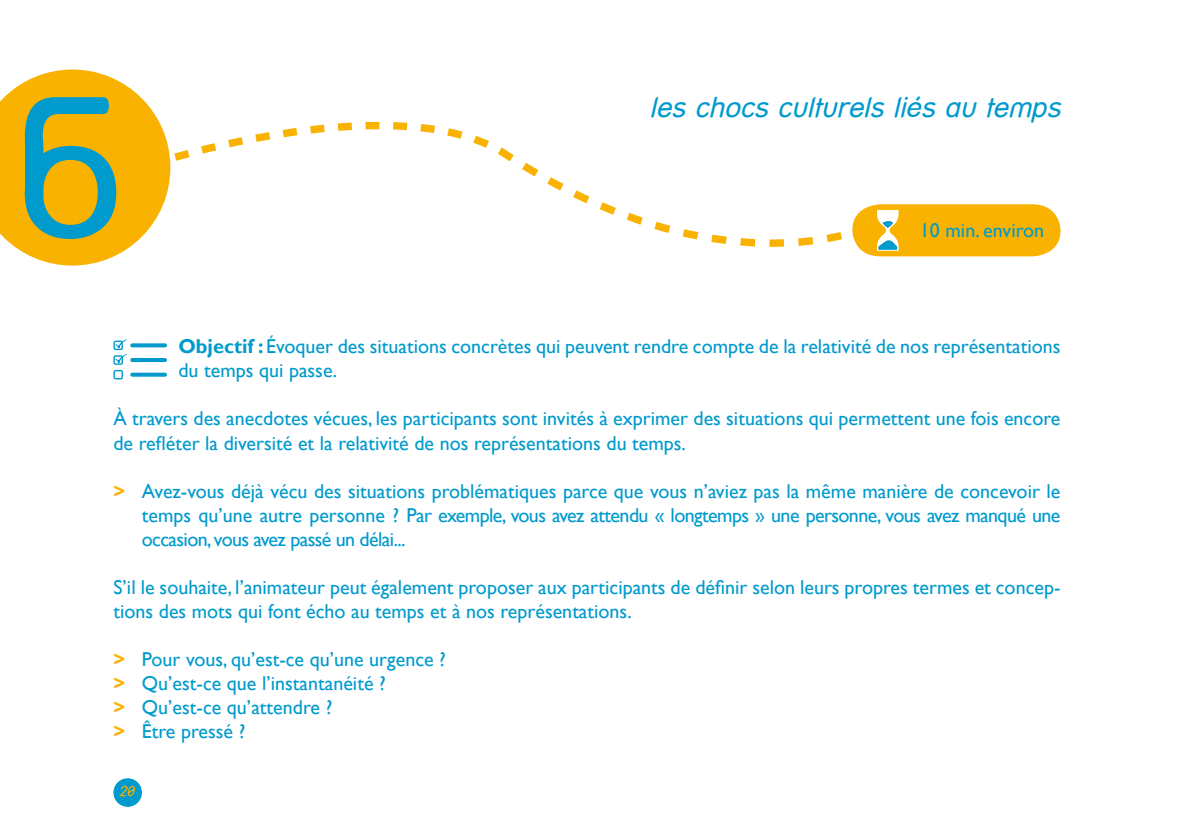
<style>
.page{position:relative;width:1191px;height:840px;background:#fff}
.page>*{position:absolute;margin:0;border:0;box-sizing:border-box;transform-origin:0 0}
.t1{font:600 194px "Street Corner";color:#009acd}
.t2{font:italic 28px "Street";color:#009acd}
.t3{font:20px/24px "Gill Sans";color:#009acd}
.t4{font:italic 14px "Street";color:#f9b200}
.s1{font-weight:700}
.s2{font-weight:700;color:#f9b200}
</style>
<div class="page">
<div style="left:113px;top:777px;width:29px;height:29px;background:#009acd;border-radius:50%"></div>
<svg style="left:132px;top:343px;width:33px;height:4px"></svg>
<svg style="left:113px;top:370px;width:10px;height:9px"></svg>
<svg style="left:132px;top:372px;width:33px;height:4px"></svg>
<hr style="left:132px;top:358px;width:33px;height:4px;background:#009acd">
<svg style="left:113px;top:339px;width:14px;height:25px"></svg>
<svg style="left:711px;top:204px;width:349px;height:53px"></svg>
<svg style="left:0;top:69px;width:487px;height:196px"></svg>
<svg style="left:156px;top:140px;width:713px;height:101px"></svg>
<h1 class="t1" style="left:17px;top:59px;width:109px">6</h1>
<h2 class="t2" style="left:649px;top:91px;width:412px">les chocs culturels liés au temps</h2>
<p class="t3" style="left:920px;top:219px;width:126px">10 min. environ</p>
<p class="t3" style="left:178px;top:335px;width:883px"><span class="s1">Objectif :</span> Évoquer des situations concrètes qui peuvent rendre compte de la relativité de nos représentations du temps qui passe.</p>
<p class="t3" style="left:113px;top:407px;width:948px">À travers des anecdotes vécues, les participants sont invités à exprimer des situations qui permettent une fois encore de refléter la diversité et la relativité de nos représentations du temps.</p>
<p class="t3" style="left:142px;top:479px;width:920px;text-align:justify;text-indent:-28px"><span class="s2">&gt;</span> Avez-vous déjà vécu des situations problématiques parce que vous n’aviez pas la même manière de concevoir le temps qu’une autre personne ? Par exemple, vous avez attendu « longtemps » une personne, vous avez manqué une occasion, vous avez passé un délai...</p>
<p class="t3" style="left:113px;top:575px;width:948px">S’il le souhaite, l’animateur peut également proposer aux participants de définir selon leurs propres termes et concep&shy;tions des mots qui font écho au temps et à nos représentations.</p>
<p class="t3" style="left:113px;top:647px;width:334px"><span class="s2">&gt;</span> Pour vous, qu’est-ce qu’une urgence ? <span class="s2">&gt;</span> Qu’est-ce que l’instantanéité ?<br><span class="s2">&gt;</span> Qu’est-ce qu’attendre ?<br><span class="s2">&gt;</span> Être pressé ?</p>
<p class="t4" style="left:119px;top:783px;width:17px">20</p>
</div>
